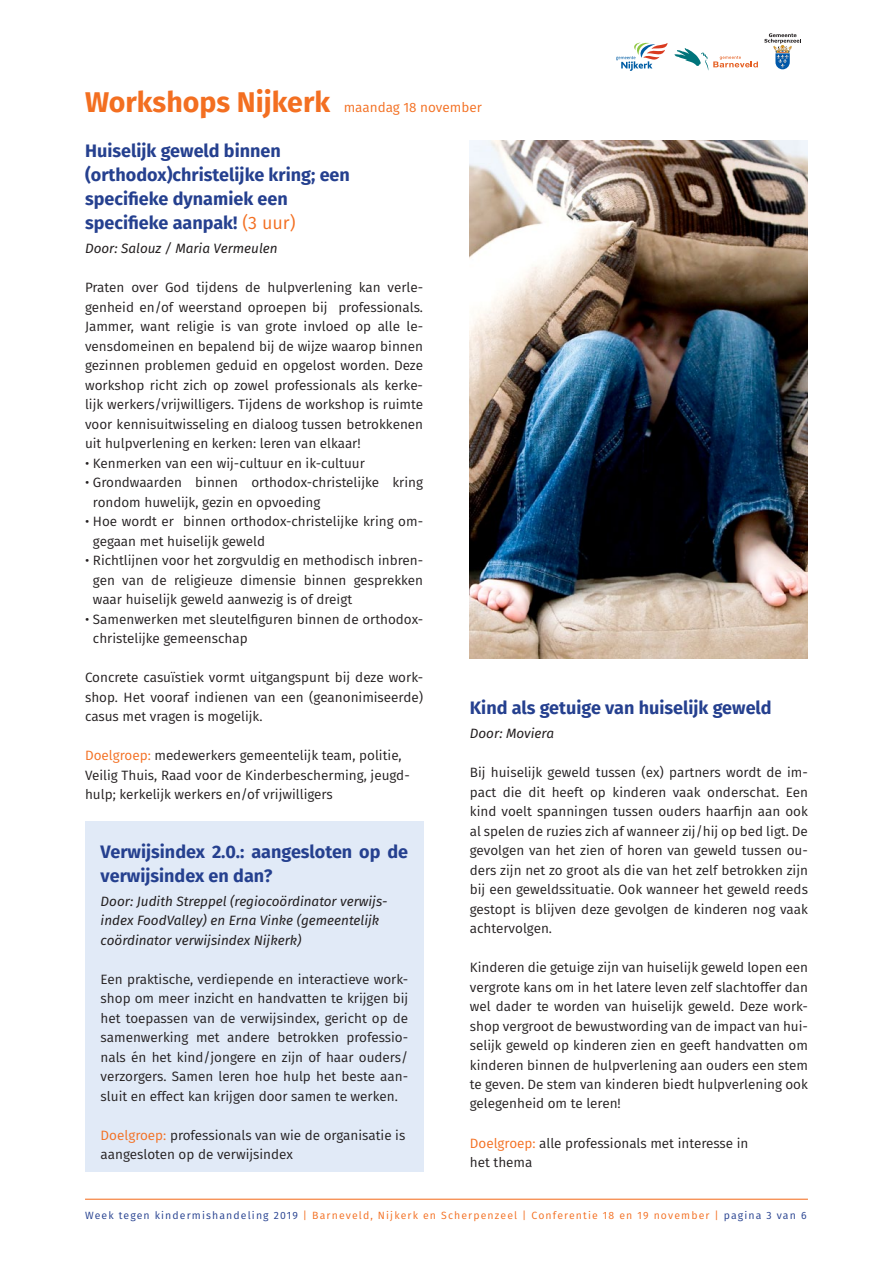
<style>
.page{position:relative;width:893px;height:1263px;background:#fff}
.page>*{position:absolute;margin:0;border:0;box-sizing:border-box;transform-origin:0 0}
.t1{font:700 18px/24px "Fira Sans";color:#25408f}
.t2{font:13.5px/19.5px "Fira Sans";color:#231f20;text-align:justify}
.t3{font:italic 13.5px/19.5px "Fira Sans";color:#231f20}
.t4{font:13.5px "Fira Sans";color:#f36f21}
.t5{font:10.5px "Fira Sans";letter-spacing:.11em;color:#f36f21}
.s1{font-weight:700;font-size:28.5px}
.s2{font-weight:400;color:#f36f21}
.s3{color:#f36f21}
.s4{color:#25408f}
</style>
<div class="page">
<img style="left:470px;top:140px;width:338px;height:518px">
<div style="left:85px;top:821px;width:338px;height:350px;background:#e1eaf7"></div>
<svg style="left:674px;top:48px;width:84px;height:22px"></svg>
<svg style="left:764px;top:33px;width:37px;height:36px"></svg>
<svg style="left:616px;top:42px;width:51px;height:29px"></svg>
<hr style="left:85px;top:1199px;width:723px;height:1px;background:#f36f21">
<p class="t4" style="left:85px;top:97px;width:398px"><span class="s1">Workshops Nijkerk</span> maandag 18 november</p>
<h1 class="t1" style="left:85px;top:138px;width:266px">Huiselijk geweld binnen (orthodox)christelijke kring; een specifieke dynamiek een specifieke aanpak! <span class="s2">(3 uur)</span></h1>
<p class="t3" style="left:85px;top:238px;width:194px">Door: Salouz / Maria Vermeulen</p>
<p class="t2" style="left:85px;top:277px;width:340px">Praten over God tijdens de hulpverlening kan verle&shy;genheid en/of weerstand oproepen bij professionals.<br>Jammer, want religie is van grote invloed op alle le&shy;vensdomeinen en bepalend bij de wijze waarop binnen gezinnen problemen geduid en opgelost worden. Deze workshop richt zich op zowel professionals als kerke&shy;lijk werkers/vrijwilligers. Tijdens de workshop is ruimte voor kennisuitwisseling en dialoog tussen betrokkenen uit hulpverlening en kerken: leren van elkaar!</p>
<p class="t2" style="left:85px;top:453px;width:281px">• Kenmerken van een wij-cultuur en ik-cultuur</p>
<p class="t2" style="left:93px;top:472px;width:332px;text-indent:-8px">• Grondwaarden binnen orthodox-christelijke kring rondom huwelijk, gezin en opvoeding</p>
<p class="t2" style="left:93px;top:511px;width:332px;text-indent:-8px">• Hoe wordt er binnen orthodox-christelijke kring om&shy;gegaan met huiselijk geweld</p>
<p class="t2" style="left:93px;top:550px;width:332px;text-indent:-8px">• Richtlijnen voor het zorgvuldig en methodisch inbren&shy;gen van de religieuze dimensie binnen gesprekken waar huiselijk geweld aanwezig is of dreigt</p>
<p class="t2" style="left:93px;top:609px;width:332px;text-indent:-8px">• Samenwerken met sleutelfiguren binnen de orthodox&shy;christelijke gemeenschap</p>
<p class="t2" style="left:85px;top:667px;width:340px">Concrete casuïstiek vormt uitgangspunt bij deze work&shy;shop. Het vooraf indienen van een (geanonimiseerde) casus met vragen is mogelijk.</p>
<p class="t2" style="left:85px;top:745px;width:326px;text-align:left"><span class="s3">Doelgroep:</span> medewerkers gemeentelijk team, politie,<br>Veilig Thuis, Raad voor de Kinderbescherming, jeugd&shy;hulp; kerkelijk werkers en/of vrijwilligers</p>
<h1 class="t1" style="left:101px;top:838px;width:309px">Verwijsindex 2.0.: aangesloten op de verwijsindex en dan?</h1>
<p class="t3" style="left:101px;top:891px;width:288px">Door: Judith Streppel (regiocoördinator verwijs&shy;index FoodValley) en Erna Vinke (gemeentelijk coördinator verwijsindex Nijkerk)</p>
<p class="t2" style="left:101px;top:969px;width:309px">Een praktische, verdiepende en interactieve work&shy;shop om meer inzicht en handvatten te krijgen bij het toepassen van de verwijsindex, gericht op de samenwerking met andere betrokken professio&shy;nals én het kind/jongere en zijn of haar ouders/ verzorgers. Samen leren hoe hulp het beste aan&shy;sluit en effect kan krijgen door samen te werken.</p>
<p class="t2" style="left:101px;top:1125px;width:306px"><span class="s3">Doelgroep:</span> professionals van wie de organisatie is aangesloten op de verwijsindex</p>
<h1 class="t1" style="left:470px;top:694px;width:303px">Kind als getuige van huiselijk geweld</h1>
<p class="t3" style="left:470px;top:723px;width:86px">Door: Moviera</p>
<p class="t2" style="left:470px;top:762px;width:340px">Bij huiselijk geweld tussen (ex) partners wordt de im&shy;pact die dit heeft op kinderen vaak onderschat. Een kind voelt spanningen tussen ouders haarfijn aan ook al spelen de ruzies zich af wanneer zij/hij op bed ligt. De gevolgen van het zien of horen van geweld tussen ou&shy;ders zijn net zo groot als die van het zelf betrokken zijn bij een geweldssituatie. Ook wanneer het geweld reeds gestopt is blijven deze gevolgen de kinderen nog vaak achtervolgen.</p>
<p class="t2" style="left:470px;top:957px;width:340px">Kinderen die getuige zijn van huiselijk geweld lopen een vergrote kans om in het latere leven zelf slachtoffer dan wel dader te worden van huiselijk geweld. Deze work&shy;shop vergroot de bewustwording van de impact van hui&shy;selijk geweld op kinderen zien en geeft handvatten om kinderen binnen de hulpverlening aan ouders een stem te geven. De stem van kinderen biedt hulpverlening ook gelegenheid om te leren!</p>
<p class="t2" style="left:470px;top:1133px;width:280px"><span class="s3">Doelgroep:</span> alle professionals met interesse in het thema</p>
<p class="t5" style="left:85px;top:1207px;width:723px"><span class="s4">Week tegen kindermishandeling 2019</span> | Barneveld, Nijkerk en Scherpenzeel | Conferentie 18 en 19 november | <span class="s4">pagina 3 van 6</span></p>
</div>
